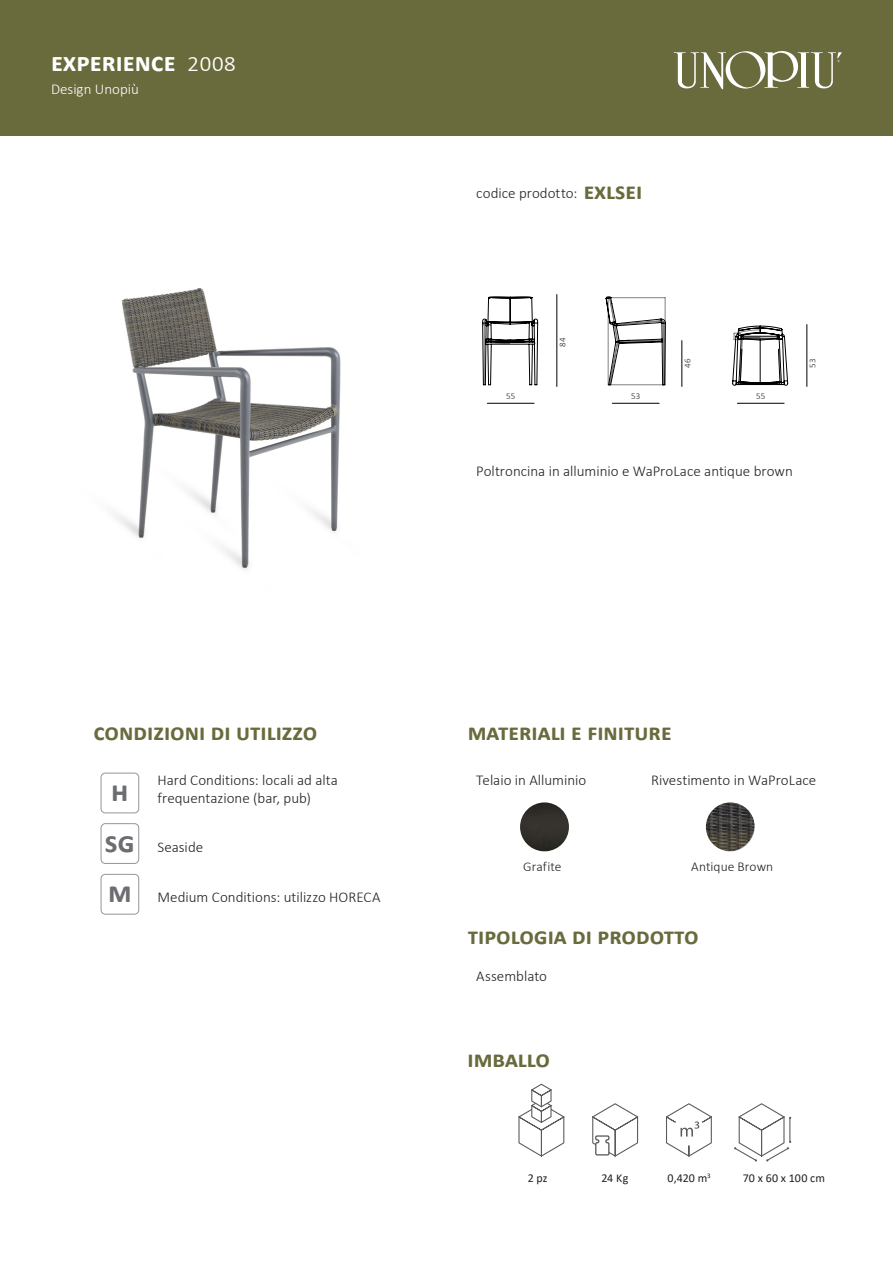
<style>
.page{position:relative;width:893px;height:1263px;background:#fff}
.page>*{position:absolute;margin:0;border:0;box-sizing:border-box;transform-origin:0 0}
.Simboli{font:700 30px "Calibri";color:#6c6d70}
.t1{font:700 27px "Calibri";color:#fff}
.Titoli{font:700 24px "Calibri";color:#696b3d}
.Descrizioni{font:300 15px "Calibri";color:#231f20}
.Descrizioni_simboli{font:300 15px/18px "Calibri";color:#231f20}
.t2{font:300 15px "Calibri";color:#fff}
.Descrizioni_simboli-2{font:300 13.5px "Calibri";letter-spacing:.005em;color:#231f20}
.Descrizioni_simboli-3{font:12px "Calibri";letter-spacing:.005em;color:#231f20}
.Descrizioni-2{font:300 9px "Calibri";letter-spacing:.01em;color:#231f20}
.s1{font-weight:300}
</style>
<div class="page">
<div style="left:0;top:0;width:893px;height:135px;background:#696b3d"></div>
<svg style="left:674px;top:51px;width:168px;height:38px"></svg>
<svg style="left:592px;top:1103px;width:47px;height:54px"></svg>
<svg style="left:666px;top:1103px;width:46px;height:54px"></svg>
<svg style="left:734px;top:1103px;width:57px;height:59px"></svg>
<svg style="left:518px;top:1083px;width:47px;height:74px"></svg>
<div style="left:101px;top:773px;width:38px;height:40px;border:1px solid #939598;border-radius:4px"></div>
<div style="left:101px;top:823px;width:38px;height:41px;border:1px solid #939598;border-radius:4px"></div>
<div style="left:101px;top:874px;width:38px;height:40px;border:1px solid #939598;border-radius:4px"></div>
<img style="left:115px;top:288px;width:226px;height:282px">
<svg style="left:483px;top:297px;width:56px;height:89px"></svg>
<svg style="left:605px;top:297px;width:60px;height:89px"></svg>
<svg style="left:733px;top:325px;width:56px;height:60px"></svg>
<hr style="left:487px;top:403px;width:47px;height:1px;background:#000">
<hr style="left:612px;top:403px;width:47px;height:1px;background:#000">
<hr style="left:737px;top:403px;width:47px;height:1px;background:#000">
<hr style="left:557px;top:295px;width:1px;height:91px;background:#000">
<hr style="left:682px;top:341px;width:1px;height:45px;background:#000">
<hr style="left:807px;top:325px;width:1px;height:61px;background:#000">
<img style="left:706px;top:802px;width:49px;height:49px;border-radius:24px">
<img style="left:520px;top:802px;width:49px;height:49px;border-radius:24px">
<p class="t1" style="left:51px;top:43px;width:187px">experience <span class="s1">2008</span></p>
<p class="t2" style="left:51px;top:79px;width:89px">Design Unopiù</p>
<p class="Descrizioni" style="left:476px;top:183px;width:103px">codice prodotto:</p>
<p class="Titoli" style="left:584px;top:174px;width:60px">exlsei</p>
<p class="Descrizioni-2" style="left:557px;top:347px;width:11px;rotate:-90deg">84</p>
<p class="Descrizioni-2" style="left:682px;top:368px;width:11px;rotate:-90deg">46</p>
<p class="Descrizioni-2" style="left:807px;top:368px;width:11px;rotate:-90deg">53</p>
<p class="Descrizioni-2" style="left:506px;top:391px;width:11px">55</p>
<p class="Descrizioni-2" style="left:631px;top:391px;width:11px">53</p>
<p class="Descrizioni-2" style="left:756px;top:391px;width:11px">55</p>
<p class="Descrizioni" style="left:476px;top:461px;width:318px">Poltroncina in alluminio e WaProLace antique brown</p>
<p class="Titoli" style="left:94px;top:715px;width:225px">CONDIZIONI DI UTILIZZO</p>
<p class="Simboli" style="left:111px;top:770px;width:19px">H</p>
<p class="Simboli" style="left:105px;top:820px;width:32px">SG</p>
<p class="Descrizioni_simboli" style="left:158px;top:771px;width:182px">Hard Conditions: locali ad alta frequentazione (bar, pub)</p>
<p class="Descrizioni_simboli" style="left:158px;top:837px;width:47px">Seaside</p>
<p class="Simboli" style="left:108px;top:871px;width:25px">M</p>
<p class="Descrizioni_simboli" style="left:158px;top:888px;width:224px">Medium Conditions: utilizzo HORECA</p>
<p class="Titoli" style="left:468px;top:715px;width:192px">MATERIALI E FINITURE</p>
<p class="Descrizioni" style="left:476px;top:770px;width:112px">Telaio in Alluminio</p>
<p class="Descrizioni" style="left:651px;top:770px;width:167px">Rivestimento in WaProLace</p>
<p class="Descrizioni_simboli-2" style="left:523px;top:858px;width:40px">Grafite</p>
<p class="Descrizioni_simboli-2" style="left:691px;top:858px;width:83px">Antique Brown</p>
<p class="Titoli" style="left:468px;top:919px;width:232px">TIPOLOGIA DI PRODOTTO</p>
<p class="Descrizioni" style="left:476px;top:966px;width:72px">Assemblato</p>
<p class="Titoli" style="left:468px;top:1042px;width:84px">IMBALLO</p>
<p class="Descrizioni_simboli-3" style="left:528px;top:1170px;width:21px">2 pz</p>
<p class="Descrizioni_simboli-3" style="left:601px;top:1170px;width:29px">24 Kg</p>
<p class="Descrizioni_simboli-3" style="left:667px;top:1170px;width:45px">0,420 m<sup>3</sup></p>
<p class="Descrizioni_simboli-3" style="left:743px;top:1170px;width:84px">70 x 60 x 100 cm</p>
</div>
